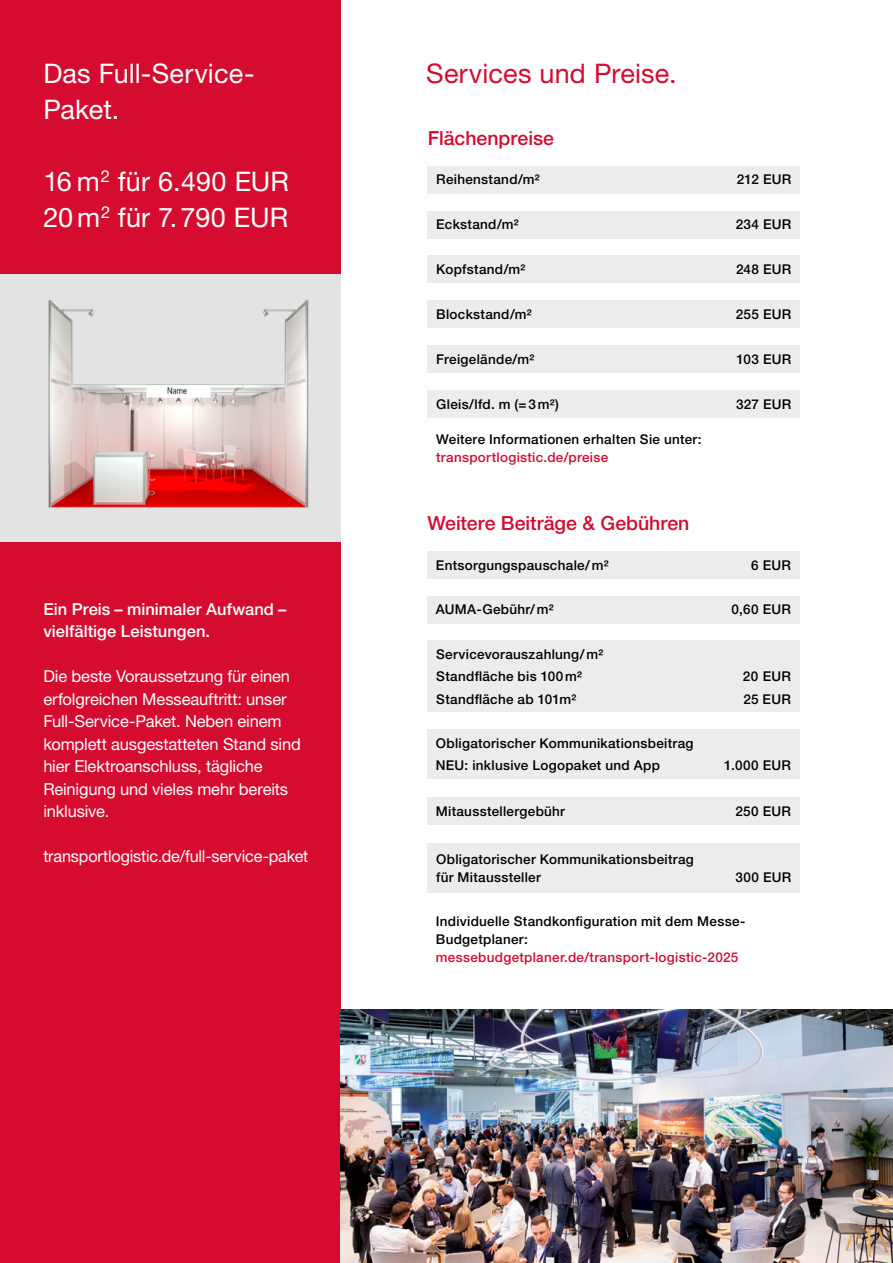
<style>
.page{position:relative;width:893px;height:1263px;background:#fff}
.page>*{position:absolute;margin:0;border:0;box-sizing:border-box;transform-origin:0 0}
.t1{font:27px/36px "Helvetica Neue LT Pro";letter-spacing:.005em;color:#fff}
.t2{font:27px "Helvetica Neue LT Pro";letter-spacing:.005em;color:#d50c2f}
.t3{font:500 19.5px "Helvetica Neue LT Pro";color:#d50c2f}
.t4{font:16.5px/22.5px "Helvetica Neue LT Pro";letter-spacing:-.01em;color:#fff}
.t5{font:500 16.5px/22.5px "Helvetica Neue LT Pro";letter-spacing:.005em;color:#fff}
.t6{font:500 13.5px/18px "Helvetica Neue LT Pro";letter-spacing:.02em;color:#000}
.t7{font:500 13.5px "Helvetica Neue LT Pro";letter-spacing:.02em;color:#d50c2f}
</style>
<div class="page">
<div style="left:0;top:0;width:340px;height:1263px;background:#d50c2f"></div>
<img style="left:340px;top:1009px;width:553px;height:254px">
<div style="left:427px;top:551px;width:372px;height:28px;background:#ececed"></div>
<div style="left:427px;top:596px;width:372px;height:27px;background:#ececed"></div>
<div style="left:427px;top:797px;width:372px;height:28px;background:#ececed"></div>
<div style="left:428px;top:843px;width:372px;height:50px;background:#ececed"></div>
<div style="left:428px;top:641px;width:372px;height:71px;background:#ececed"></div>
<div style="left:427px;top:729px;width:372px;height:50px;background:#ececed"></div>
<div style="left:428px;top:166px;width:372px;height:27px;background:#ececed"></div>
<div style="left:428px;top:256px;width:372px;height:27px;background:#ececed"></div>
<div style="left:428px;top:211px;width:372px;height:27px;background:#ececed"></div>
<div style="left:428px;top:300px;width:372px;height:28px;background:#ececed"></div>
<div style="left:428px;top:345px;width:372px;height:28px;background:#ececed"></div>
<div style="left:428px;top:390px;width:372px;height:28px;background:#ececed"></div>
<img style="left:0;top:274px;width:340px;height:268px">
<h1 class="t1" style="left:43px;top:55px;width:213px">Das Full-Service-<br>Paket.</h1>
<h1 class="t1" style="left:43px;top:163px;width:247px">16 m<sup>2</sup> für 6.490 EUR<br>20 m<sup>2</sup> für 7.790 EUR</h1>
<p class="t5" style="left:43px;top:597px;width:245px">Ein Preis – minimaler Aufwand – vielfältige Leistungen.</p>
<p class="t4" style="left:43px;top:665px;width:259px">Die beste Voraussetzung für einen erfolgreichen Messeauftritt: unser<br>Full-Service-Paket. Neben einem komplett ausgestatteten Stand sind hier Elektroanschluss, tägliche<br>Reinigung und vieles mehr bereits inklusive.</p>
<p class="t4" style="left:43px;top:845px;width:266px">transportlogistic.de/full-service-paket</p>
<h1 class="t2" style="left:426px;top:57px;width:252px">Services und Preise.</h1>
<h2 class="t3" style="left:428px;top:126px;width:128px">Flächenpreise</h2>
<p class="t6" style="left:436px;top:171px;width:105px">Reihenstand/m²</p>
<p class="t6" style="left:737px;top:171px;width:56px">212 EUR</p>
<p class="t6" style="left:436px;top:215px;width:84px">Eckstand/m²</p>
<p class="t6" style="left:736px;top:215px;width:57px">234 EUR</p>
<p class="t6" style="left:436px;top:260px;width:91px">Kopfstand/m²</p>
<p class="t6" style="left:736px;top:260px;width:57px">248 EUR</p>
<p class="t6" style="left:436px;top:305px;width:97px">Blockstand/m²</p>
<p class="t6" style="left:736px;top:305px;width:57px">255 EUR</p>
<p class="t6" style="left:436px;top:350px;width:100px">Freigelände/m²</p>
<p class="t6" style="left:737px;top:350px;width:56px">103 EUR</p>
<p class="t6" style="left:436px;top:395px;width:124px">Gleis/lfd. m (=3m²)</p>
<p class="t6" style="left:736px;top:395px;width:57px">327 EUR</p>
<p class="t6" style="left:436px;top:430px;width:267px">Weitere Informationen erhalten Sie unter:</p>
<p class="t7" style="left:436px;top:449px;width:174px">transportlogistic.de/preise</p>
<h2 class="t3" style="left:427px;top:511px;width:264px">Weitere Beiträge &amp; Gebühren</h2>
<p class="t6" style="left:436px;top:556px;width:174px">Entsorgungspauschale/ m²</p>
<p class="t6" style="left:751px;top:556px;width:41px">6 EUR</p>
<p class="t6" style="left:436px;top:600px;width:119px">AUMA-Gebühr/m²</p>
<p class="t6" style="left:732px;top:600px;width:61px">0,60 EUR</p>
<p class="t6" style="left:436px;top:642px;width:169px;line-height:22.5px">Servicevorauszahlung/m²<br>Standfläche bis 100 m²</p>
<p class="t6" style="left:743px;top:667px;width:49px">20 EUR</p>
<p class="t6" style="left:436px;top:690px;width:142px">Standfläche ab 101m²</p>
<p class="t6" style="left:743px;top:690px;width:49px">25 EUR</p>
<p class="t6" style="left:436px;top:731px;width:259px;line-height:22.5px">Obligatorischer Kommunikationsbeitrag<br>NEU: inklusive Logopaket und App</p>
<p class="t6" style="left:724px;top:756px;width:68px">1.000 EUR</p>
<p class="t6" style="left:436px;top:802px;width:131px">Mitausstellergebühr</p>
<p class="t6" style="left:736px;top:802px;width:57px">250 EUR</p>
<p class="t6" style="left:436px;top:850px;width:259px">Obligatorischer Kommunikationsbeitrag für Mitaussteller</p>
<p class="t6" style="left:736px;top:868px;width:57px">300 EUR</p>
<p class="t6" style="left:436px;top:912px;width:311px">Individuelle Standkonfiguration mit dem Messe-<br>Budgetplaner:</p>
<p class="t7" style="left:436px;top:949px;width:304px">messebudgetplaner.de/transport-logistic-2025</p>
</div>
